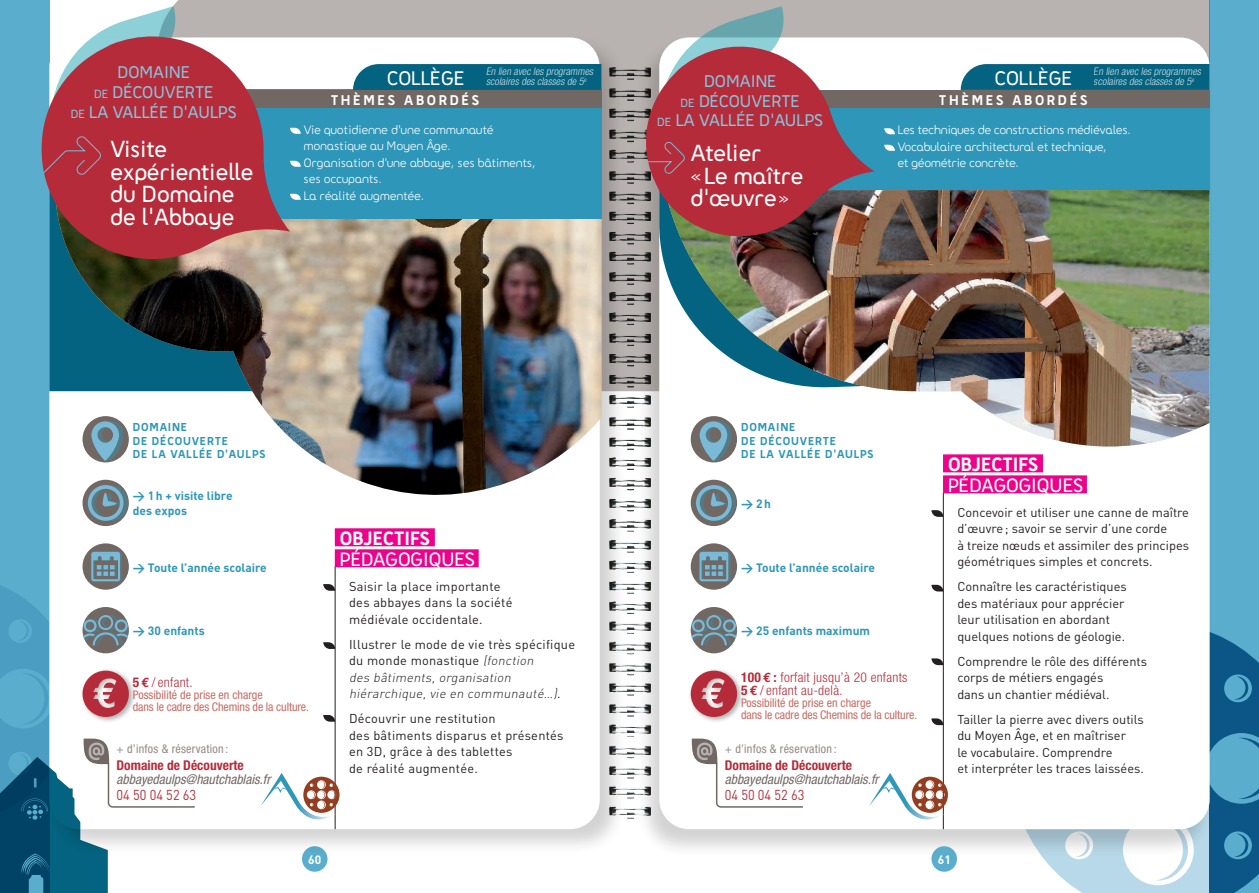
<style>
.page{position:relative;width:1259px;height:893px;background:#fff}
.page>*{position:absolute;margin:0;border:0;box-sizing:border-box;transform-origin:0 0}
.t1{font:700 27.3px/22.5px "FNAC Demi";color:#fff}
.t2{font:700 22.95px "FNAC Demi";color:#fff}
.t3{font:700 22.5px "FNAC Demi";color:#fff}
.t4{font:700 22.5px "FNAC Regular";color:#fff}
.t5{font:700 19.8px/19.8px "FNAC Demi";color:#8ac1db;text-align:center}
.t6{font:700 16.5px "FNAC Regular";letter-spacing:.16em;color:#fff}
.t7{font:14.25px/16.5px "FNAC Regular";color:#fff}
.t8{font:14.25px "DIN";color:#b62b39;scale:.9 1}
.t9{font:700 13.5px/13.5px "FNAC Regular";letter-spacing:.06em;color:#2e96b8}
.t10{font:italic condensed 13.5px "Helvetica Neue LT Std";color:#716864}
.t11{font:300 condensed 13.5px/13.5px "Helvetica Neue LT Std";letter-spacing:.02em;color:#b62b39}
.t12{font:700 condensed 13.5px "Helvetica Neue LT Std";color:#b62b39}
.t13{font:12.75px/16.5px "DIN";color:#231f20}
.t14{font:12.75px/16.5px "DIN";letter-spacing:.02em;color:#231f20}
.t15{font:italic 300 12.75px/16.5px "DIN";color:#231f20}
.t16{font:condensed 12px/12px "Helvetica Neue LT Std";letter-spacing:-.01em;color:#c86a62}
.t17{font:700 12px/15px "DIN";color:#2e96b8}
.t18{font:condensed 12px "Helvetica Neue LT Std";letter-spacing:.02em;color:#928986}
.t19{font:700 12px "DIN";color:#fff}
.t20{font:italic 300 condensed 10.5px/10.5px "Helvetica Neue LT Std";color:#fff}
.s1{font-size:13.8px}
.s2{font-size:15px}
.s3{font-weight:700}
.s4{font-family:"Euro Mono";font-weight:700;font-stretch:normal}
.s5{font-weight:400;font-style:normal}
</style>
<div class="page">
<div style="left:173px;top:0;width:1036px;height:391px;background:#b8b2b0"></div>
<div style="left:0;top:0;width:49px;height:893px;background:#5aadcd"></div>
<div style="left:302px;top:846px;width:25px;height:26px;background:#5aadcd;border-radius:50%"></div>
<div style="left:47px;top:35px;width:579px;height:820px;background:#231f20;opacity:.2"></div>
<div style="left:49px;top:37px;width:551px;height:792px;background:#fff;border-radius:30px"></div>
<img style="left:609px;top:252px;width:26px;height:50px">
<img style="left:609px;top:67px;width:26px;height:51px">
<div style="left:1209px;top:0;width:50px;height:893px;background:#5aadcd"></div>
<svg style="left:1043px;top:858px;width:166px;height:35px;fill:#b8d9e9"></svg>
<svg style="left:1154px;top:858px;width:34px;height:22px"></svg>
<svg style="left:1209px;top:634px;width:50px;height:259px"></svg>
<div style="left:635px;top:37px;width:579px;height:821px;background:#231f20;opacity:.2"></div>
<div style="left:659px;top:37px;width:550px;height:792px;background:#fff;border-radius:30px"></div>
<div style="left:82px;top:480px;width:47px;height:46px;background:#716864;border-radius:50%"></div>
<div style="left:92px;top:485px;width:36px;height:36px;background:#2e96b8;opacity:.4"></div>
<svg style="left:88px;top:505px;width:36px;height:16px"></svg>
<div style="left:931px;top:846px;width:26px;height:26px;background:#5aadcd;border-radius:50%"></div>
<hr style="left:335px;top:567px;width:1px;height:262px;background:#231f20">
<div style="left:335px;top:528px;width:100px;height:18px;background:#ed028c"></div>
<div style="left:335px;top:549px;width:144px;height:18px;background:#ed028c"></div>
<svg style="left:323px;top:584px;width:12px;height:7px"></svg>
<svg style="left:323px;top:642px;width:12px;height:7px"></svg>
<svg style="left:323px;top:715px;width:12px;height:7px"></svg>
<svg style="left:82px;top:543px;width:47px;height:47px"></svg>
<svg style="left:0;top:552px;width:196px;height:341px"></svg>
<svg style="left:49px;top:275px;width:552px;height:230px"></svg>
<img style="left:55px;top:219px;width:546px;height:278px">
<div style="left:135px;top:90px;width:466px;height:129px;background:#2e96b8"></div>
<svg style="left:290px;top:128px;width:11px;height:6px"></svg>
<svg style="left:290px;top:161px;width:11px;height:6px"></svg>
<svg style="left:290px;top:194px;width:11px;height:6px"></svg>
<div style="left:208px;top:90px;width:393px;height:17px;background:#716864"></div>
<svg style="left:260px;top:773px;width:79px;height:57px"></svg>
<svg style="left:47px;top:36px;width:243px;height:239px;fill:#b62b39"></svg>
<svg style="left:41px;top:6px;width:140px;height:243px"></svg>
<div style="left:353px;top:64px;width:248px;height:26px;background:#046380"></div>
<svg style="left:692px;top:739px;width:111px;height:69px"></svg>
<div style="left:691px;top:480px;width:46px;height:46px;background:#716864;border-radius:50%"></div>
<div style="left:700px;top:485px;width:36px;height:36px;background:#2e96b8;opacity:.4"></div>
<svg style="left:696px;top:485px;width:36px;height:36px"></svg>
<div style="left:691px;top:607px;width:46px;height:46px;background:#716864;border-radius:50%"></div>
<svg style="left:691px;top:615px;width:46px;height:30px"></svg>
<div style="left:691px;top:416px;width:46px;height:46px;background:#716864;border-radius:50%"></div>
<div style="left:704px;top:421px;width:27px;height:40px;background:#2e96b8;opacity:.4"></div>
<svg style="left:699px;top:446px;width:28px;height:15px"></svg>
<svg style="left:691px;top:543px;width:46px;height:47px"></svg>
<div style="left:701px;top:552px;width:29px;height:29px;background:#6a8691"></div>
<svg style="left:699px;top:552px;width:29px;height:29px"></svg>
<div style="left:792px;top:90px;width:417px;height:100px;background:#2e96b8"></div>
<svg style="left:884px;top:128px;width:11px;height:6px"></svg>
<svg style="left:884px;top:145px;width:11px;height:6px"></svg>
<div style="left:816px;top:90px;width:393px;height:17px;background:#716864"></div>
<hr style="left:943px;top:493px;width:1px;height:336px;background:#231f20">
<div style="left:943px;top:454px;width:100px;height:18px;background:#ed028c"></div>
<div style="left:943px;top:475px;width:144px;height:18px;background:#ed028c"></div>
<svg style="left:931px;top:510px;width:12px;height:7px"></svg>
<svg style="left:931px;top:585px;width:12px;height:6px"></svg>
<svg style="left:931px;top:658px;width:12px;height:7px"></svg>
<svg style="left:931px;top:718px;width:12px;height:7px"></svg>
<svg style="left:960px;top:64px;width:249px;height:26px"></svg>
<div style="left:688px;top:667px;width:56px;height:56px;background:#231f20;opacity:.35"></div>
<svg style="left:691px;top:671px;width:46px;height:46px"></svg>
<img style="left:665px;top:190px;width:544px;height:256px">
<svg style="left:646px;top:35px;width:228px;height:211px"></svg>
<svg style="left:646px;top:6px;width:143px;height:192px"></svg>
<svg style="left:869px;top:773px;width:79px;height:57px"></svg>
<h3 class="t5" style="left:71px;top:62px;width:167px">DOMAINE<br><span class="s1">DE</span> DÉCOUVERTE<br><span class="s1">DE</span> LA VALLÉE D’AULPS</h3>
<h2 class="t2" style="left:387px;top:68px;width:79px">COLLÈGE</h2>
<p class="t20" style="left:486px;top:66px;width:111px">En lien avec les programmes scolaires des classes de 5<sup>e</sup></p>
<p class="t6" style="left:331px;top:92px;width:150px">THÈMES ABORDÉS</p>
<h1 class="t1" style="left:110px;top:138px;width:144px">Visite expérientielle du Domaine de l’Abbaye</h1>
<p class="t7" style="left:304px;top:121px;width:234px">Vie quotidienne d’une communauté monastique au Moyen Âge.<br>Organisation d’une abbaye, ses bâtiments, ses occupants.<br>La réalité augmentée.</p>
<h3 class="t5" style="left:657px;top:71px;width:167px">DOMAINE<br><span class="s1">DE</span> DÉCOUVERTE<br><span class="s1">DE</span> LA VALLÉE D’AULPS</h3>
<h1 class="t1" style="left:691px;top:142px;width:114px">Atelier<br><span class="s2">«</span> Le maître d’œuvre<span class="s2">»</span></h1>
<h2 class="t2" style="left:995px;top:68px;width:79px">COLLÈGE</h2>
<p class="t20" style="left:1094px;top:66px;width:111px">En lien avec les programmes scolaires des classes de 5<sup>e</sup></p>
<p class="t6" style="left:939px;top:92px;width:150px">THÈMES ABORDÉS</p>
<p class="t7" style="left:898px;top:122px;width:235px">Les techniques de constructions médiévales.<br>Vocabulaire architectural et technique,<br>et géométrie concrète.</p>
<p class="t9" style="left:133px;top:420px;width:134px">DOMAINE<br>DE DÉCOUVERTE<br>DE LA VALLÉE D’AULPS</p>
<p class="t17" style="left:133px;top:488px;width:101px">&gt; 1h + visite libre des expos</p>
<p class="t17" style="left:133px;top:559px;width:135px">&gt; Toute l’année scolaire</p>
<p class="t17" style="left:133px;top:623px;width:73px">&gt; 30 enfants</p>
<p class="t11" style="left:133px;top:675px;width:61px"><span class="s3">5</span> <span class="s4">E</span> / enfant.</p>
<p class="t16" style="left:133px;top:688px;width:178px">Possibilité de prise en charge<br>dans le cadre des Chemins de la culture.</p>
<p class="t18" style="left:117px;top:741px;width:113px">+ d’infos &amp; réservation :</p>
<p class="t12" style="left:117px;top:757px;width:129px">Domaine de Découverte</p>
<p class="t10" style="left:117px;top:771px;width:155px">abbayedaulps@hautchablais.fr</p>
<p class="t8" style="left:117px;top:785px;width:90px">04 50 04 52 63</p>
<h3 class="t4" style="left:340px;top:527px;width:92px">OBJECTIFS</h3>
<h3 class="t3" style="left:340px;top:548px;width:137px">PÉDAGOGIQUES</h3>
<p class="t14" style="left:349px;top:578px;width:165px">Saisir la place importante des abbayes dans la société médiévale occidentale.</p>
<p class="t15" style="left:349px;top:636px;width:227px"><span class="s5">Illustrer le mode de vie très spécifique du monde monastique</span> (fonction<br>des bâtiments, organisation hiérarchique, vie en communauté…)<span class="s5">.</span></p>
<p class="t14" style="left:349px;top:710px;width:216px">Découvrir une restitution<br>des bâtiments disparus et présentés en 3D, grâce à des tablettes<br>de réalité augmentée.</p>
<p class="t9" style="left:741px;top:420px;width:134px">DOMAINE<br>DE DÉCOUVERTE<br>DE LA VALLÉE D’AULPS</p>
<p class="t17" style="left:741px;top:496px;width:31px">&gt; 2h</p>
<p class="t17" style="left:741px;top:559px;width:135px">&gt; Toute l’année scolaire</p>
<p class="t17" style="left:741px;top:623px;width:131px">&gt; 25 enfants maximum</p>
<p class="t11" style="left:741px;top:670px;width:168px"><span class="s3">100</span> <span class="s4">E</span> <span class="s3">:</span> forfait jusqu’à 20 enfants<br><span class="s3">5</span> <span class="s4">E</span> / enfant au-delà.</p>
<p class="t16" style="left:741px;top:697px;width:178px">Possibilité de prise en charge<br>dans le cadre des Chemins de la culture.</p>
<p class="t18" style="left:725px;top:741px;width:113px">+ d’infos &amp; réservation :</p>
<p class="t12" style="left:725px;top:757px;width:129px">Domaine de Découverte</p>
<p class="t10" style="left:725px;top:771px;width:155px">abbayedaulps@hautchablais.fr</p>
<p class="t8" style="left:725px;top:785px;width:90px">04 50 04 52 63</p>
<h3 class="t4" style="left:948px;top:453px;width:92px">OBJECTIFS</h3>
<h3 class="t3" style="left:948px;top:474px;width:137px">PÉDAGOGIQUES</h3>
<p class="t13" style="left:957px;top:504px;width:233px">Concevoir et utiliser une canne de maître d’œuvre; savoir se servir d’une corde<br>à treize nœuds et assimiler des principes géométriques simples et concrets.</p>
<p class="t13" style="left:957px;top:578px;width:171px">Connaître les caractéristiques des matériaux pour apprécier leur utilisation en abordant quelques notions de géologie.</p>
<p class="t13" style="left:957px;top:653px;width:191px">Comprendre le rôle des différents corps de métiers engagés<br>dans un chantier médiéval.</p>
<p class="t13" style="left:957px;top:711px;width:188px">Tailler la pierre avec divers outils du Moyen Âge, et en maîtriser<br>le vocabulaire. Comprendre<br>et interpréter les traces laissées.</p>
<p class="t19" style="left:308px;top:852px;width:15px">60</p>
<p class="t19" style="left:938px;top:852px;width:15px">61</p>
</div>
